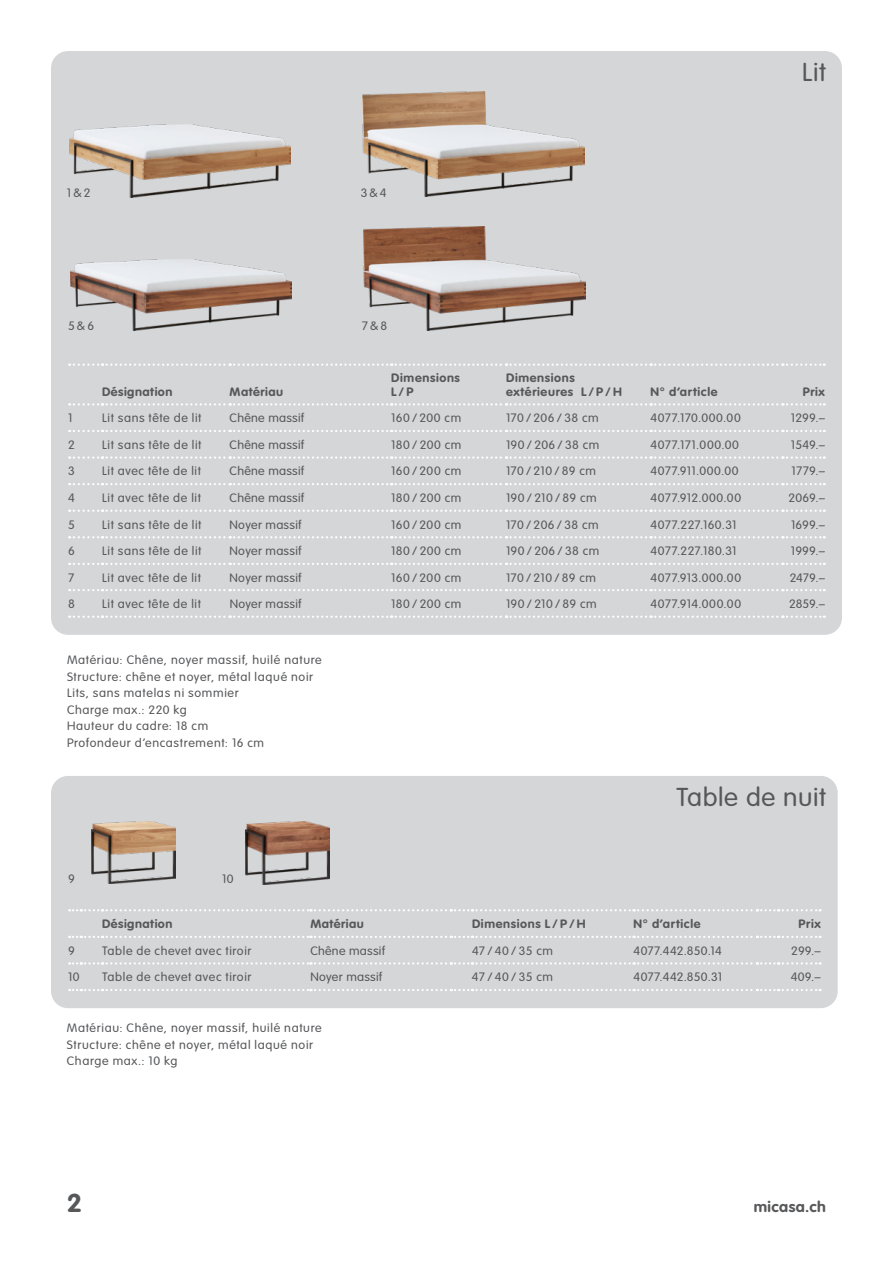
<style>
.page{position:relative;width:893px;height:1263px;background:#fff}
.page>*{position:absolute;margin:0;border:0;box-sizing:border-box;transform-origin:0 0}
.t1{font:300 25.5px "VAG Rounded Std";letter-spacing:.02em;color:#57585a;scale:1.05 1}
.t2{font:700 25.5px "VAG Rounded Std";color:#57585a;scale:1.05 1}
.t3{font:700 15px "VAG Rounded Std";letter-spacing:.03em;color:#57585a;scale:1.05 1}
.t4{font:300 12px/16.5px "VAG Rounded Std";letter-spacing:.04em;color:#57585a;scale:1.05 1}
.t5{font:300 12px "VAG Rounded Std";letter-spacing:.02em;color:#57585a;scale:1.05 1}
.t6{font:700 12px/13.5px "VAG Rounded Std";letter-spacing:.045em;color:#57585a;scale:1.05 1}
.t7{font:300 12px "VAG Rounded Std";letter-spacing:.015em;color:#57585a;scale:1.05 1}
</style>
<div class="page">
<div style="left:51px;top:776px;width:787px;height:232px;background:#d5d6d8;border-radius:17px"></div>
<svg style="left:69px;top:936px;width:752px;height:2px"></svg>
<svg style="left:69px;top:962px;width:752px;height:2px"></svg>
<svg style="left:69px;top:989px;width:752px;height:2px"></svg>
<svg style="left:69px;top:909px;width:752px;height:2px"></svg>
<div style="left:51px;top:51px;width:791px;height:584px;background:#d5d6d8;border-radius:17px"></div>
<svg style="left:69px;top:403px;width:756px;height:2px"></svg>
<svg style="left:69px;top:430px;width:756px;height:2px"></svg>
<svg style="left:69px;top:456px;width:756px;height:3px"></svg>
<svg style="left:69px;top:483px;width:756px;height:2px"></svg>
<svg style="left:69px;top:510px;width:756px;height:2px"></svg>
<svg style="left:69px;top:536px;width:756px;height:2px"></svg>
<svg style="left:69px;top:563px;width:756px;height:2px"></svg>
<svg style="left:69px;top:589px;width:756px;height:2px"></svg>
<svg style="left:69px;top:616px;width:756px;height:2px"></svg>
<svg style="left:69px;top:363px;width:756px;height:3px"></svg>
<img style="left:91px;top:821px;width:84px;height:62px">
<img style="left:245px;top:821px;width:84px;height:63px">
<img style="left:70px;top:260px;width:222px;height:70px">
<img style="left:364px;top:227px;width:221px;height:103px">
<img style="left:69px;top:124px;width:222px;height:73px">
<img style="left:363px;top:91px;width:221px;height:106px">
<p class="t4" style="left:67px;top:185px;width:24px">1&amp;2</p>
<p class="t4" style="left:361px;top:185px;width:26px">3&amp;4</p>
<h1 class="t1" style="left:802px;top:58px;width:24px">Lit</h1>
<p class="t4" style="left:68px;top:318px;width:26px">5&amp;6</p>
<p class="t4" style="left:362px;top:318px;width:26px">7&amp;8</p>
<p class="t6" style="left:102px;top:385px;width:68px">Désignation</p>
<p class="t6" style="left:230px;top:385px;width:52px">Matériau</p>
<p class="t6" style="left:391px;top:372px;width:67px">Dimensions<br>L/P</p>
<p class="t6" style="left:506px;top:372px;width:112px">Dimensions extérieures L / P / H</p>
<p class="t6" style="left:651px;top:385px;width:65px">N° d’article</p>
<p class="t6" style="left:803px;top:385px;width:23px">Prix</p>
<p class="t4" style="left:68px;top:410px;width:6px">1</p>
<p class="t4" style="left:102px;top:410px;width:96px">Lit sans tête de lit</p>
<p class="t5" style="left:230px;top:411px;width:73px">Chêne massif</p>
<p class="t4" style="left:391px;top:410px;width:68px">160 / 200 cm</p>
<p class="t5" style="left:506px;top:411px;width:90px">170 / 206 / 38 cm</p>
<p class="t4" style="left:651px;top:410px;width:87px">4077.170.000.00</p>
<p class="t4" style="left:791px;top:410px;width:34px">1299.–</p>
<p class="t4" style="left:68px;top:437px;width:8px">2</p>
<p class="t4" style="left:102px;top:437px;width:96px">Lit sans tête de lit</p>
<p class="t5" style="left:230px;top:438px;width:73px">Chêne massif</p>
<p class="t4" style="left:391px;top:437px;width:68px">180 / 200 cm</p>
<p class="t4" style="left:506px;top:437px;width:90px">190 / 206 / 38 cm</p>
<p class="t4" style="left:651px;top:437px;width:86px">4077.171.000.00</p>
<p class="t4" style="left:791px;top:437px;width:34px">1549.–</p>
<p class="t4" style="left:68px;top:463px;width:8px">3</p>
<p class="t4" style="left:102px;top:463px;width:96px">Lit avec tête de lit</p>
<p class="t5" style="left:230px;top:464px;width:73px">Chêne massif</p>
<p class="t4" style="left:391px;top:463px;width:68px">160 / 200 cm</p>
<p class="t7" style="left:506px;top:464px;width:87px">170 / 210 / 89 cm</p>
<p class="t4" style="left:651px;top:463px;width:85px">4077.911.000.00</p>
<p class="t4" style="left:792px;top:463px;width:33px">1779.–</p>
<p class="t4" style="left:68px;top:490px;width:8px">4</p>
<p class="t4" style="left:102px;top:490px;width:96px">Lit avec tête de lit</p>
<p class="t5" style="left:230px;top:491px;width:73px">Chêne massif</p>
<p class="t4" style="left:391px;top:490px;width:68px">180 / 200 cm</p>
<p class="t5" style="left:506px;top:491px;width:88px">190 / 210 / 89 cm</p>
<p class="t4" style="left:651px;top:490px;width:88px">4077.912.000.00</p>
<p class="t4" style="left:789px;top:490px;width:36px">2069.–</p>
<p class="t4" style="left:68px;top:517px;width:8px">5</p>
<p class="t4" style="left:102px;top:517px;width:96px">Lit sans tête de lit</p>
<p class="t5" style="left:230px;top:518px;width:70px">Noyer massif</p>
<p class="t4" style="left:391px;top:517px;width:68px">160 / 200 cm</p>
<p class="t5" style="left:506px;top:518px;width:90px">170 / 206 / 38 cm</p>
<p class="t5" style="left:651px;top:518px;width:83px">4077.227.160.31</p>
<p class="t4" style="left:791px;top:517px;width:34px">1699.–</p>
<p class="t4" style="left:68px;top:543px;width:8px">6</p>
<p class="t4" style="left:102px;top:543px;width:96px">Lit sans tête de lit</p>
<p class="t5" style="left:230px;top:544px;width:70px">Noyer massif</p>
<p class="t4" style="left:391px;top:543px;width:68px">180 / 200 cm</p>
<p class="t4" style="left:506px;top:543px;width:90px">190 / 206 / 38 cm</p>
<p class="t4" style="left:651px;top:543px;width:83px">4077.227.180.31</p>
<p class="t4" style="left:791px;top:543px;width:34px">1999.–</p>
<p class="t4" style="left:68px;top:570px;width:8px">7</p>
<p class="t4" style="left:102px;top:570px;width:96px">Lit avec tête de lit</p>
<p class="t5" style="left:230px;top:571px;width:70px">Noyer massif</p>
<p class="t4" style="left:391px;top:570px;width:68px">160 / 200 cm</p>
<p class="t7" style="left:506px;top:571px;width:87px">170 / 210 / 89 cm</p>
<p class="t4" style="left:651px;top:570px;width:88px">4077.913.000.00</p>
<p class="t4" style="left:790px;top:570px;width:35px">2479.–</p>
<p class="t4" style="left:68px;top:596px;width:8px">8</p>
<p class="t4" style="left:102px;top:596px;width:96px">Lit avec tête de lit</p>
<p class="t5" style="left:230px;top:597px;width:70px">Noyer massif</p>
<p class="t4" style="left:391px;top:596px;width:68px">180 / 200 cm</p>
<p class="t5" style="left:506px;top:597px;width:88px">190 / 210 / 89 cm</p>
<p class="t4" style="left:651px;top:596px;width:88px">4077.914.000.00</p>
<p class="t4" style="left:789px;top:596px;width:36px">2859.–</p>
<p class="t4" style="left:67px;top:652px;width:244px">Matériau: Chêne, noyer massif, huilé nature<br>Structure: chêne et noyer, métal laqué noir<br>Lits, sans matelas ni sommier<br>Charge max.: 220 kg<br>Hauteur du cadre: 18 cm<br>Profondeur d’encastrement: 16 cm</p>
<p class="t4" style="left:68px;top:871px;width:8px">9</p>
<p class="t4" style="left:222px;top:871px;width:12px">10</p>
<h1 class="t1" style="left:676px;top:783px;width:144px">Table de nuit</h1>
<p class="t6" style="left:102px;top:917px;width:68px">Désignation</p>
<p class="t6" style="left:310px;top:917px;width:52px">Matériau</p>
<p class="t6" style="left:472px;top:917px;width:110px">Dimensions L / P / H</p>
<p class="t6" style="left:634px;top:917px;width:65px">N° d’article</p>
<p class="t6" style="left:799px;top:917px;width:23px">Prix</p>
<p class="t4" style="left:68px;top:943px;width:8px">9</p>
<p class="t4" style="left:102px;top:943px;width:144px">Table de chevet avec tiroir</p>
<p class="t5" style="left:310px;top:944px;width:73px">Chêne massif</p>
<p class="t4" style="left:472px;top:943px;width:79px">47/40/35 cm</p>
<p class="t7" style="left:634px;top:944px;width:86px">4077.442.850.14</p>
<p class="t4" style="left:791px;top:943px;width:30px">299.–</p>
<p class="t4" style="left:68px;top:969px;width:13px">10</p>
<p class="t4" style="left:102px;top:969px;width:144px">Table de chevet avec tiroir</p>
<p class="t5" style="left:310px;top:970px;width:70px">Noyer massif</p>
<p class="t4" style="left:472px;top:969px;width:79px">47/40/35 cm</p>
<p class="t7" style="left:634px;top:970px;width:86px">4077.442.850.31</p>
<p class="t4" style="left:791px;top:969px;width:30px">409.–</p>
<p class="t4" style="left:67px;top:1020px;width:244px">Matériau: Chêne, noyer massif, huilé nature<br>Structure: chêne et noyer, métal laqué noir<br>Charge max.: 10 kg</p>
<h1 class="t2" style="left:67px;top:1188px;width:16px">2</h1>
<p class="t3" style="left:754px;top:1198px;width:70px">micasa.ch</p>
</div>
